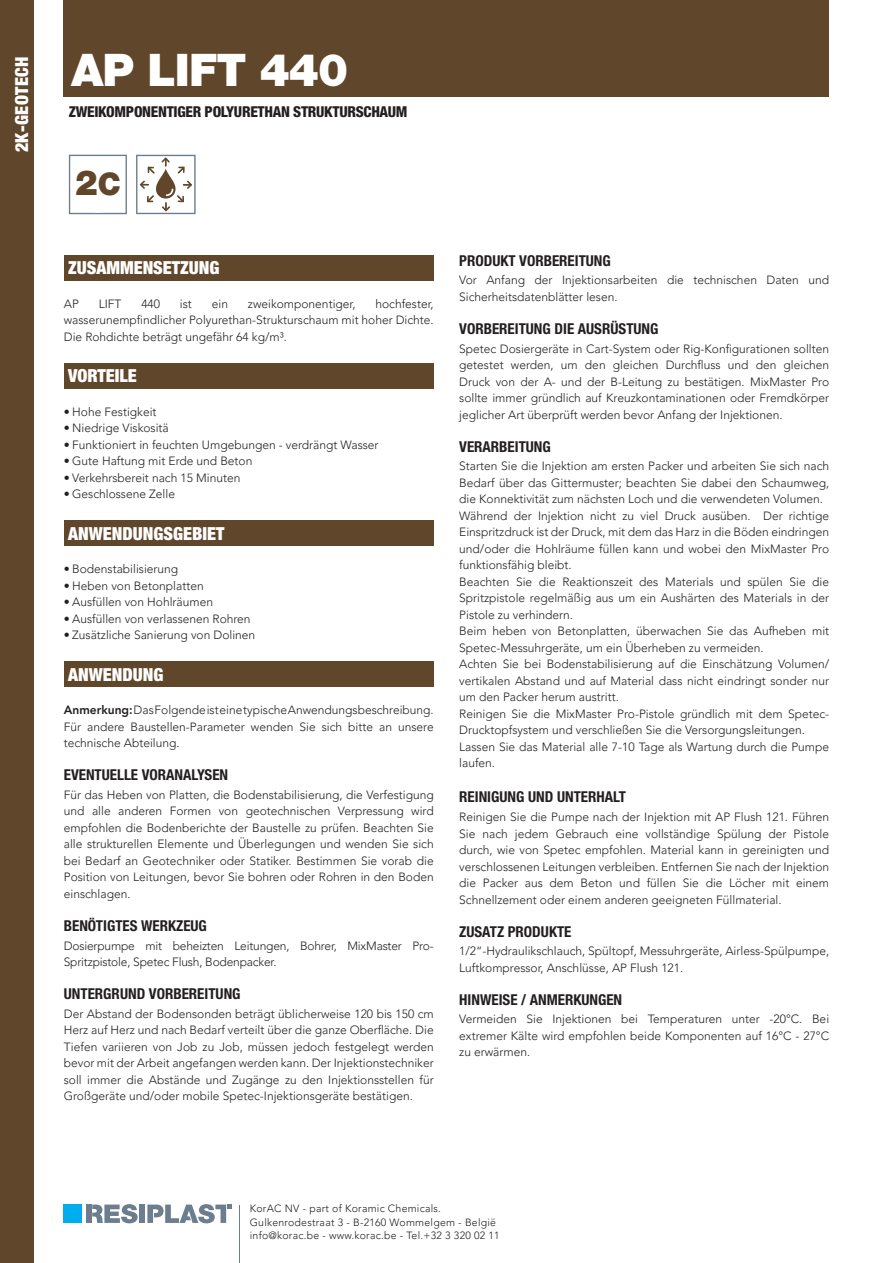
<style>
.page{position:relative;width:893px;height:1263px;background:#fff}
.page>*{position:absolute;margin:0;border:0;box-sizing:border-box;transform-origin:0 0}
.t1{font:900 45px "Helvetica Neue LT Std";letter-spacing:-.02em;color:#fff}
.t2{font:900 34.65px "Helvetica Neue LT Std";color:#60462a}
.t3{font:900 condensed 18px "Helvetica Neue LT Std";color:#fff}
.t4{font:900 condensed 18px "Helvetica Neue LT Std";letter-spacing:.02em;color:#fff}
.BODY_TEXT{font:700 condensed 15px "Helvetica Neue LT Std";color:#231f20}
.t5{font:800 condensed 15px "Helvetica Neue LT Std";letter-spacing:-.02em;color:#231f20}
.TItle_niv_2{font:700 condensed 15px "Helvetica Neue LT Std";color:#231f20}
.BODY_TEXT-2{font:300 12px/16.5px "Avenir LT Pro";color:#231f20;text-align:justify}
.BULLETS{font:300 12px/16.5px "Avenir LT Pro";color:#231f20;text-align:justify}
.t6{font:300 10.5px/13.5px "Avenir LT Pro";letter-spacing:.025em;color:#231f20}
.s1{font-size:31.2px}
.s2{font-weight:800}
</style>
<div class="page">
<div style="left:0;top:0;width:34px;height:1263px;background:#60462a"></div>
<hr style="left:240px;top:1205px;width:1px;height:58px;background:#6c7d8e">
<div style="left:139px;top:1204px;width:6px;height:19px;background:#6c7d8e"></div>
<div style="left:86px;top:1204px;width:5px;height:19px;background:#6c7d8e"></div>
<svg style="left:92px;top:1204px;width:46px;height:19px"></svg>
<svg style="left:147px;top:1204px;width:84px;height:19px"></svg>
<div style="left:64px;top:1204px;width:18px;height:19px;background:#00aeef"></div>
<div style="left:64px;top:255px;width:370px;height:26px;background:#60462a"></div>
<div style="left:64px;top:363px;width:370px;height:26px;background:#60462a"></div>
<div style="left:64px;top:521px;width:370px;height:25px;background:#60462a"></div>
<div style="left:64px;top:662px;width:370px;height:25px;background:#60462a"></div>
<div style="left:64px;top:0;width:765px;height:97px;background:#60462a"></div>
<svg style="left:69px;top:155px;width:58px;height:59px"></svg>
<div style="left:71px;top:157px;width:53px;height:56px;background:#fff;border-radius:50%"></div>
<svg style="left:136px;top:155px;width:60px;height:59px"></svg>
<h3 class="t4" style="left:11px;top:152px;width:97px;rotate:-90deg">2K-GEOTECH</h3>
<p class="t1" style="left:71px;top:43px;width:279px">AP LIFT 440</p>
<p class="t5" style="left:69px;top:102px;width:340px">ZWEIKOMPONENTIGER POLYURETHAN STRUKTURSCHAUM</p>
<p class="t2" style="left:75px;top:162px;width:47px">2<span class="s1">C</span></p>
<p class="t3" style="left:68px;top:257px;width:153px">ZUSAMMENSETZUNG</p>
<p class="BODY_TEXT-2" style="left:64px;top:295px;width:17px">AP</p>
<p class="BODY_TEXT-2" style="left:99px;top:295px;width:24px">LIFT</p>
<p class="BODY_TEXT-2" style="left:141px;top:295px;width:20px">440</p>
<p class="BODY_TEXT-2" style="left:180px;top:295px;width:13px">ist</p>
<p class="BODY_TEXT-2" style="left:212px;top:295px;width:18px">ein</p>
<p class="BODY_TEXT-2" style="left:248px;top:295px;width:109px">zweikomponentiger,</p>
<p class="BODY_TEXT-2" style="left:64px;top:295px;width:371px;text-indent:312px">hochfester, wasserunempfindlicher Polyurethan-Strukturschaum mit hoher Dichte.<br>Die Rohdichte beträgt ungefähr 64 kg/m³.</p>
<p class="t3" style="left:68px;top:365px;width:70px">VORTEILE</p>
<p class="BODY_TEXT-2" style="left:64px;top:403px;width:94px">• Hohe Festigkeit</p>
<p class="BODY_TEXT-2" style="left:64px;top:420px;width:107px">• Niedrige Viskositä</p>
<p class="BODY_TEXT-2" style="left:64px;top:436px;width:316px">• Funktioniert in feuchten Umgebungen - verdrängt Wasser</p>
<p class="BODY_TEXT-2" style="left:64px;top:453px;width:190px">• Gute Haftung mit Erde und Beton</p>
<p class="BODY_TEXT-2" style="left:64px;top:469px;width:178px">• Verkehrsbereit nach 15 Minuten</p>
<p class="BODY_TEXT-2" style="left:64px;top:486px;width:113px">• Geschlossene Zelle</p>
<p class="t3" style="left:68px;top:522px;width:158px">ANWENDUNGSGEBIET</p>
<p class="BODY_TEXT-2" style="left:64px;top:561px;width:116px">• Bodenstabilisierung</p>
<p class="BODY_TEXT-2" style="left:64px;top:577px;width:141px">• Heben von Betonplatten</p>
<p class="BODY_TEXT-2" style="left:64px;top:594px;width:151px">• Ausfüllen von Hohlräumen</p>
<p class="BODY_TEXT-2" style="left:64px;top:610px;width:188px">• Ausfüllen von verlassenen Rohren</p>
<p class="BODY_TEXT-2" style="left:64px;top:627px;width:193px">• Zusätzliche Sanierung von Dolinen</p>
<p class="t3" style="left:68px;top:663px;width:97px">ANWENDUNG</p>
<p class="BODY_TEXT-2" style="left:64px;top:702px;width:371px"><span class="s2">Anmerkung:</span> Das Folgende ist eine typische Anwendungsbeschreibung.<br>Für andere Baustellen-Parameter wenden Sie sich bitte an unsere technische Abteilung.</p>
<p class="BODY_TEXT" style="left:64px;top:766px;width:166px">EVENTUELLE VORANALYSEN</p>
<p class="BODY_TEXT-2" style="left:64px;top:786px;width:371px">Für das Heben von Platten, die Bodenstabilisierung, die Verfestigung und alle anderen Formen von geotechnischen Verpressung wird empfohlen die Bodenberichte der Baustelle zu prüfen. Beachten Sie alle strukturellen Elemente und Überlegungen und wenden Sie sich bei Bedarf an Geotechniker oder Statiker. Bestimmen Sie vorab die Position von Leitungen, bevor Sie bohren oder Rohren in den Boden einschlagen.</p>
<p class="BODY_TEXT" style="left:64px;top:916px;width:145px">BENÖTIGTES WERKZEUG</p>
<p class="BODY_TEXT-2" style="left:64px;top:937px;width:371px">Dosierpumpe mit beheizten Leitungen, Bohrer, MixMaster Pro-<br>Spritzpistole, Spetec Flush, Bodenpacker.</p>
<p class="BODY_TEXT" style="left:64px;top:985px;width:178px">UNTERGRUND VORBEREITUNG</p>
<p class="BODY_TEXT-2" style="left:64px;top:1005px;width:371px">Der Abstand der Bodensonden beträgt üblicherweise 120 bis 150 cm Herz auf Herz und nach Bedarf verteilt über die ganze Oberfläche. Die Tiefen variieren von Job zu Job, müssen jedoch festgelegt werden bevor mit der Arbeit angefangen werden kann. Der Injektionstechniker soll immer die Abstände und Zugänge zu den Injektionsstellen für Großgeräte und/oder mobile Spetec-Injektionsgeräte bestätigen.</p>
<p class="BODY_TEXT" style="left:459px;top:251px;width:153px">PRODUKT VORBEREITUNG</p>
<p class="BODY_TEXT-2" style="left:459px;top:272px;width:371px">Vor Anfang der Injektionsarbeiten die technischen Daten und<br>Sicherheitsdatenblätter lesen.</p>
<p class="BODY_TEXT" style="left:459px;top:320px;width:201px">VORBEREITUNG DIE AUSRÜSTUNG</p>
<p class="BODY_TEXT-2" style="left:459px;top:340px;width:371px">Spetec Dosiergeräte in Cart-System oder Rig-Konfigurationen sollten getestet werden, um den gleichen Durchfluss und den gleichen Druck von der A- und der B-Leitung zu bestätigen. MixMaster Pro sollte immer gründlich auf Kreuzkontaminationen oder Fremdkörper jeglicher Art überprüft werden bevor Anfang der Injektionen.</p>
<p class="TItle_niv_2" style="left:459px;top:437px;width:93px">VERARBEITUNG</p>
<p class="BULLETS" style="left:459px;top:458px;width:371px">Starten Sie die Injektion am ersten Packer und arbeiten Sie sich nach Bedarf über das Gittermuster; beachten Sie dabei den Schaumweg, die Konnektivität zum nächsten Loch und die verwendeten Volumen.</p>
<p class="BULLETS" style="left:459px;top:507px;width:371px">Während der Injektion nicht zu viel Druck ausüben. Der richtige Einspritzdruck ist der Druck, mit dem das Harz in die Böden eindringen und/oder die Hohlräume füllen kann und wobei den MixMaster Pro funktionsfähig bleibt.</p>
<p class="BULLETS" style="left:459px;top:573px;width:371px">Beachten Sie die Reaktionszeit des Materials und spülen Sie die Spritzpistole regelmäßig aus um ein Aushärten des Materials in der Pistole zu verhindern.</p>
<p class="BULLETS" style="left:459px;top:623px;width:371px">Beim heben von Betonplatten, überwachen Sie das Aufheben mit<br>Spetec-Messuhrgeräte, um ein Überheben zu vermeiden.</p>
<p class="BULLETS" style="left:459px;top:656px;width:371px">Achten Sie bei Bodenstabilisierung auf die Einschätzung Volumen/ vertikalen Abstand und auf Material dass nicht eindringt sonder nur um den Packer herum austritt.</p>
<p class="BULLETS" style="left:459px;top:705px;width:371px">Reinigen Sie die MixMaster Pro-Pistole gründlich mit dem Spetec-<br>Drucktopfsystem und verschließen Sie die Versorgungsleitungen.</p>
<p class="BULLETS" style="left:459px;top:738px;width:371px">Lassen Sie das Material alle 7-10 Tage als Wartung durch die Pumpe laufen.</p>
<p class="BODY_TEXT" style="left:459px;top:788px;width:168px">REINIGUNG UND UNTERHALT</p>
<p class="BODY_TEXT-2" style="left:459px;top:809px;width:371px">Reinigen Sie die Pumpe nach der Injektion mit AP Flush 121. Führen Sie nach jedem Gebrauch eine vollständige Spülung der Pistole durch, wie von Spetec empfohlen. Material kann in gereinigten und verschlossenen Leitungen verbleiben. Entfernen Sie nach der Injektion die Packer aus dem Beton und füllen Sie die Löcher mit einem Schnellzement oder einem anderen geeigneten Füllmaterial.</p>
<p class="BODY_TEXT" style="left:459px;top:922px;width:114px">ZUSATZ PRODUKTE</p>
<p class="BODY_TEXT-2" style="left:459px;top:943px;width:371px">1/2“-Hydraulikschlauch, Spültopf, Messuhrgeräte, Airless-Spülpumpe,<br>Luftkompressor, Anschlüsse, AP Flush 121.</p>
<p class="BODY_TEXT" style="left:459px;top:990px;width:164px">HINWEISE / ANMERKUNGEN</p>
<p class="BODY_TEXT-2" style="left:459px;top:1011px;width:371px">Vermeiden Sie Injektionen bei Temperaturen unter -20°C. Bei extremer Kälte wird empfohlen beide Komponenten auf 16°C - 27°C zu erwärmen.</p>
<p class="t6" style="left:250px;top:1202px;width:251px">KorAC NV - part of Koramic Chemicals.<br>Gulkenrodestraat 3 - B-2160 Wommelgem - België info@korac.be - www.korac.be - Tel.+32 3 320 02 11</p>
</div>
